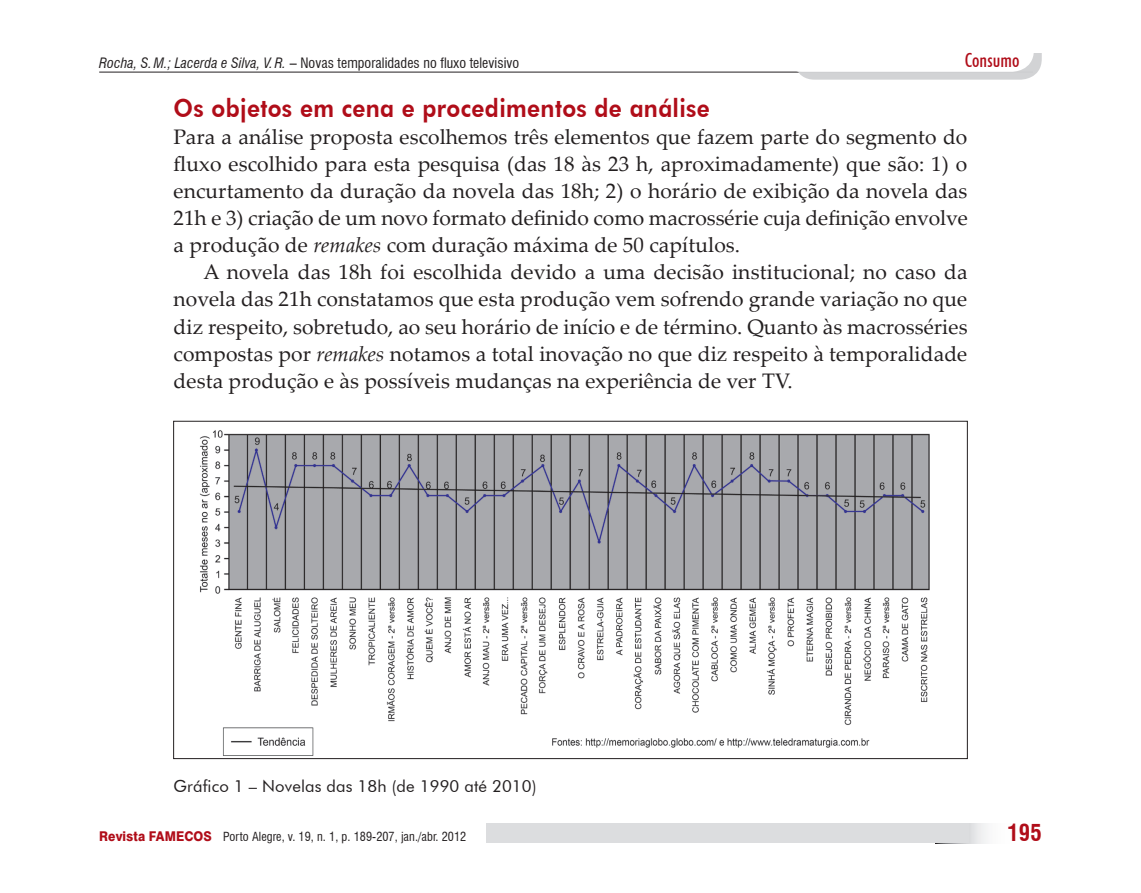
<style>
.page{position:relative;width:1141px;height:893px;background:#fff}
.page>*{position:absolute;margin:0;border:0;box-sizing:border-box;transform-origin:0 0}
.Subtítulo_1{font:800 25.03px "Futura BT";letter-spacing:.015em;color:#b00d19;scale:.91 1}
.t1{font:700 condensed 22.75px "Swiss 721 BT";color:#b00d19}
.Texto{font:21px/27.1px "Palatino Linotype";letter-spacing:.005em;color:#231f20;text-align:justify}
.Text_1{font:21px/27.1px "Palatino Linotype";letter-spacing:.005em;color:#231f20;text-align:justify}
.t2{font:500 condensed 19.25px "Futura BT";letter-spacing:.005em;color:#b00d19}
.Legenda{font:16.62px "Futura BT";letter-spacing:.005em;color:#231f20}
.t3{font:condensed 14px "Swiss 721 BT";letter-spacing:.005em;color:#231f20}
.t4{font:condensed 12.25px "Swiss 721 BT";letter-spacing:.005em;color:#231f20}
.s1{font-style:italic}
.s2{font-weight:800;font-stretch:normal;font-size:13.47px;color:#b00d19}
</style>
<div class="page">
<svg style="left:969px;top:823px;width:18px;height:20px"></svg>
<div style="left:486px;top:823px;width:483px;height:20px;background:#dcdddf"></div>
<hr style="left:99px;top:72px;width:934px;height:1px;background:#231f20">
<div style="left:794px;top:10px;width:248px;height:70px;background:#d1d2d4;border-radius:21px"></div>
<div style="left:782px;top:1px;width:251px;height:70px;background:#fff;border-radius:21px"></div>
<div style="left:781px;top:1px;width:253px;height:71px;border:2px solid #fff;border-radius:21px"></div>
<div style="left:1021px;top:1px;width:26px;height:51px;background:#fff"></div>
<img style="left:199px;top:430px;width:731px;height:295px">
<img style="left:223px;top:727px;width:647px;height:29px">
<p class="t3" style="left:99px;top:54px;width:422px"><span class="s1">Rocha, S.M.; Lacerda e Silva, V.R.</span> – Novas temporalidades no fluxo televisivo</p>
<p class="t2" style="left:965px;top:48px;width:56px">Consumo</p>
<p class="Subtítulo_1" style="left:174px;top:92px;width:591px">Os objetos em cena e procedimentos de análise</p>
<p class="Text_1" style="left:174px;top:122px;width:796px">Para a análise proposta escolhemos três elementos que fazem parte do segmento do fluxo escolhido para esta pesquisa (das 18 às 23 h, aproximadamente) que são: 1) o encurtamento da duração da novela das 18h; 2) o horário de exibição da novela das 21h e 3) criação de um novo formato definido como macrossérie cuja definição envolve a produção de <span class="s1">remakes</span> com duração máxima de 50 capítulos.</p>
<p class="Texto" style="left:174px;top:258px;width:795px;text-indent:30px">A novela das 18h foi escolhida devido a uma decisão institucional; no caso da novela das 21h constatamos que esta produção vem sofrendo grande variação no que diz respeito, sobretudo, ao seu horário de início e de término. Quanto às macrosséries compostas por <span class="s1">remakes</span> notamos a total inovação no que diz respeito à temporalidade desta produção e às possíveis mudanças na experiência de ver TV.</p>
<p class="Legenda" style="left:174px;top:776px;width:364px">Gráfico 1 – Novelas das 18h (de 1990 até 2010)</p>
<p class="t4" style="left:99px;top:829px;width:369px"><span class="s2">REVISTA FAMECOS</span> Porto Alegre, v. 19, n. 1, p. 189-207, jan./abr. 2012</p>
<p class="t1" style="left:1007px;top:819px;width:36px">195</p>
</div>
